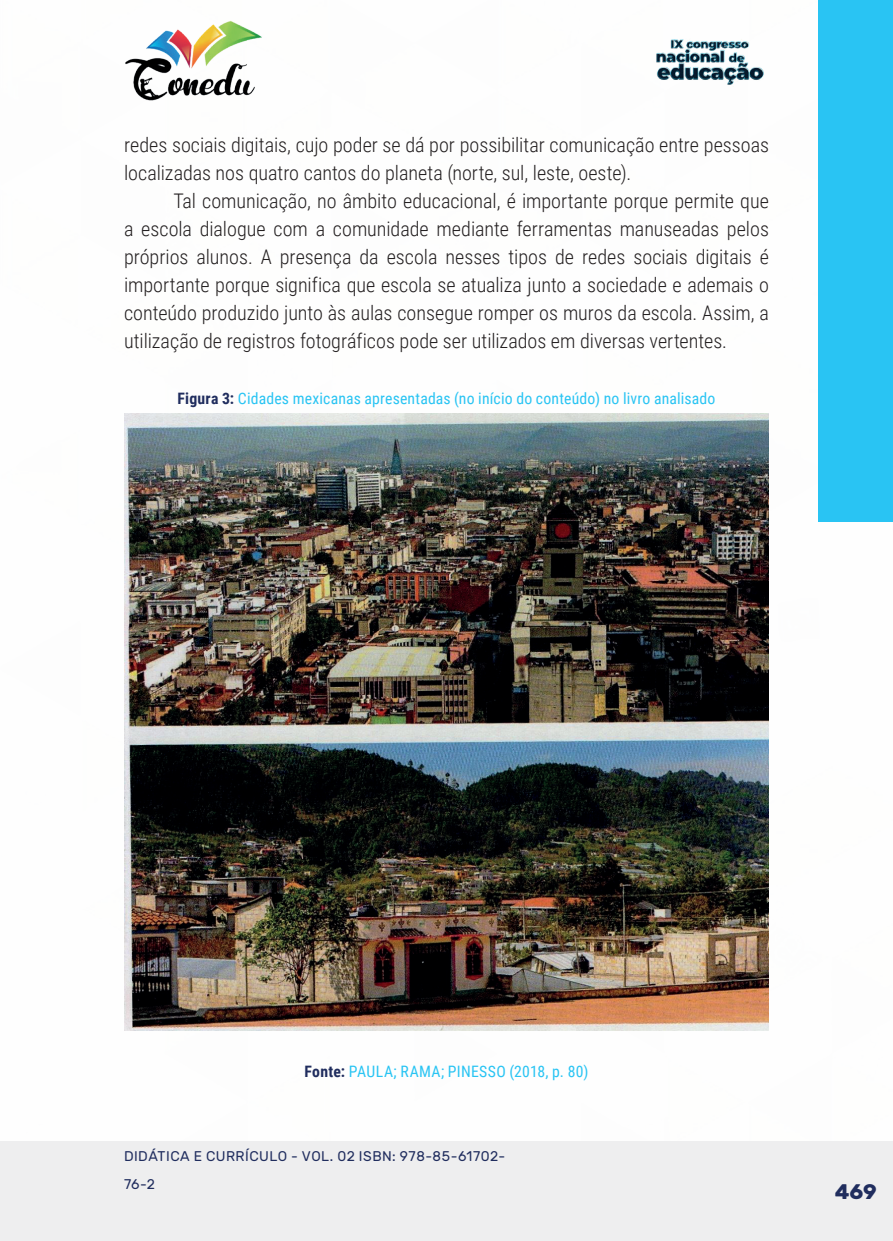
<style>
.page{position:relative;width:893px;height:1241px;background:#fff}
.page>*{position:absolute;margin:0;border:0;box-sizing:border-box;transform-origin:0 0}
.t1{font:700 21px "Rubik";color:#202d5e}
._9_CORPO{font:300 20.12px/28px "Roboto Condensed";color:#231f20}
._14_LEGENDAS{font:15.75px "Roboto Condensed";letter-spacing:.01em;color:#29c4f3}
._15_FONTES{font:15.75px "Roboto Condensed";letter-spacing:.02em;color:#29c4f3}
.t2{font:14px/28px "Rubik";letter-spacing:.035em;color:#202d5e}
.s1{font-weight:700;color:#202d5e}
</style>
<div class="page">
<div style="left:0;top:1141px;width:893px;height:99px;background:#eeeeef"></div>
<div style="left:819px;top:0;width:74px;height:521px;background:#29c4f3"></div>
<img style="left:125px;top:20px;width:137px;height:81px">
<img style="left:656px;top:39px;width:108px;height:46px">
<img style="left:124px;top:413px;width:645px;height:616px">
<p class="_9_CORPO" style="left:124px;top:130px;width:646px">redes sociais digitais, cujo poder se dá por possibilitar comunicação entre pessoas localizadas nos quatro cantos do planeta (norte, sul, leste, oeste).</p>
<p class="_9_CORPO" style="left:124px;top:186px;width:646px;text-align:justify;text-indent:50px">Tal comunicação, no âmbito educacional, é importante porque permite que a escola dialogue com a comunidade mediante ferramentas manuseadas pelos próprios alunos. A presença da escola nesses tipos de redes sociais digitais é importante porque significa que escola se atualiza junto a sociedade e ademais o conteúdo produzido junto às aulas consegue romper os muros da escola. Assim, a utilização de registros fotográficos pode ser utilizados em diversas vertentes.</p>
<p class="_14_LEGENDAS" style="left:177px;top:387px;width:539px"><span class="s1">Figura 3:</span> Cidades mexicanas apresentadas (no início do conteúdo) no livro analisado</p>
<p class="_15_FONTES" style="left:305px;top:1059px;width:285px"><span class="s1">Fonte:</span> PAULA; RAMA; PINESSO (2018, p. 80)</p>
<p class="t2" style="left:124px;top:1142px;width:383px">DIDÁTICA E CURRÍCULO - VOL. 02 ISBN: 978-85-61702-<br>76-2</p>
<p class="t1" style="left:835px;top:1179px;width:44px">469</p>
</div>
